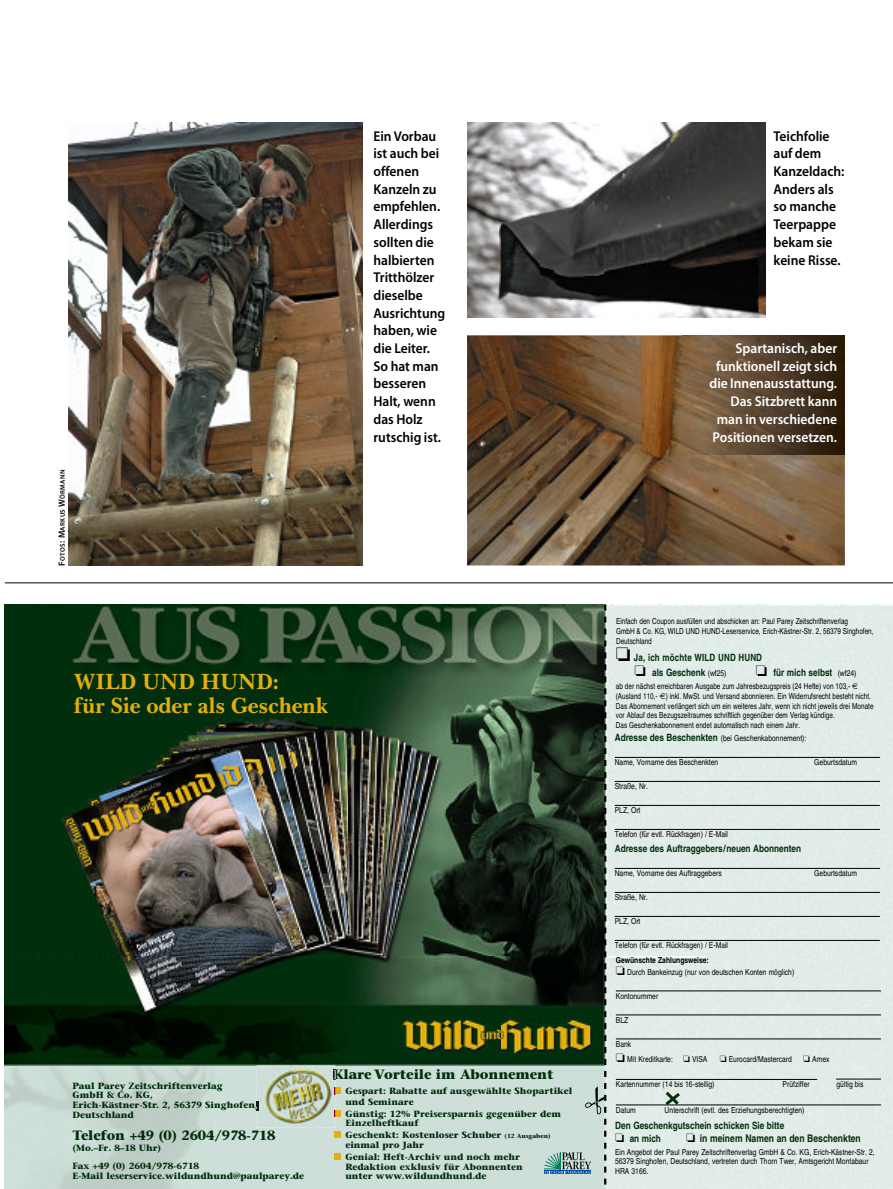
<style>
.page{position:relative;width:893px;height:1189px;background:#fff}
.page>*{position:absolute;margin:0;border:0;box-sizing:border-box;transform-origin:0 0}
.t1{font:700 22.5px/24px "Baskerville Greek";letter-spacing:-.01em;color:#e3ae0e}
.t2{font:600 14.25px/17.7px "Myriad Pro";color:#000;scale:.95 1}
.t3{font:600 14.25px/17.7px "Myriad Pro";color:#fff;text-align:right;scale:.95 1}
.t4{font:700 13.5px "Stone Serif";letter-spacing:-.01em;color:#012e0d}
.t5{font:700 condensed 10.5px "Helvetica";color:#012e0d}
.t6{font:700 condensed 10.05px/15px "Helvetica";color:#012e0d}
.t7{font:700 9px/9.8px "Stone Serif";color:#012e0d}
.t8{font:condensed 8.25px/9.8px "Helvetica";color:#000}
.t9{font:condensed 8.25px/9.8px "Helvetica";color:#000;scale:.95 1}
.t10{font:600 6.75px "Myriad Pro";letter-spacing:.055em;color:#000}
.s1{font-size:9px}
.s2{color:#000}
.s3{font-weight:400;font-size:8.25px;color:#000}
.s4{font-family:"Euro Sans";font-stretch:normal}
.s5{font-weight:700;font-size:10.05px;color:#012e0d}
.s6{font-weight:700}
.s7{font-size:6px}
</style>
<div class="page">
<hr style="left:5px;top:582px;width:888px;height:1px;background:#000">
<img style="left:5px;top:604px;width:888px;height:585px">
<img style="left:335px;top:1069px;width:36px;height:10px">
<img style="left:73px;top:1101px;width:184px;height:9px">
<svg style="left:335px;top:1088px;width:6px;height:6px"></svg>
<svg style="left:335px;top:1110px;width:6px;height:6px"></svg>
<div style="left:334px;top:1132px;width:7px;height:6px;background:#e3ae0e"></div>
<div style="left:334px;top:1153px;width:7px;height:7px;background:#e3ae0e"></div>
<svg style="left:543px;top:604px;width:63px;height:585px;background:#445444"></svg>
<hr style="left:615px;top:757px;width:265px;height:1px;background:#000">
<hr style="left:615px;top:781px;width:265px;height:1px;background:#000">
<hr style="left:615px;top:805px;width:265px;height:1px;background:#000">
<hr style="left:615px;top:829px;width:265px;height:1px;background:#000">
<hr style="left:615px;top:868px;width:265px;height:1px;background:#000">
<hr style="left:615px;top:892px;width:265px;height:1px;background:#000">
<hr style="left:615px;top:916px;width:265px;height:1px;background:#000">
<hr style="left:615px;top:940px;width:265px;height:1px;background:#000">
<hr style="left:616px;top:990px;width:265px;height:1px;background:#000">
<hr style="left:616px;top:1014px;width:265px;height:1px;background:#000">
<hr style="left:616px;top:1038px;width:265px;height:1px;background:#000">
<hr style="left:616px;top:1079px;width:201px;height:1px;background:#000">
<hr style="left:616px;top:1104px;width:265px;height:1px;background:#000">
<svg style="left:662px;top:1088px;width:21px;height:20px"></svg>
<hr style="left:836px;top:1079px;width:45px;height:1px;background:#000">
<img style="left:257px;top:1065px;width:78px;height:62px">
<svg style="left:333px;top:1069px;width:2px;height:10px"></svg>
<img style="left:69px;top:123px;width:294px;height:442px">
<img style="left:467px;top:335px;width:378px;height:230px">
<img style="left:467px;top:123px;width:298px;height:195px">
<img style="left:682px;top:335px;width:163px;height:119px">
<p class="t10" style="left:59px;top:565px;width:97px;rotate:-90deg"><span class="s1">F</span>OTOS<span class="s1">: M</span>ARKUS <span class="s1">W</span>ÖRMANN</p>
<h1 class="t1" style="left:74px;top:669px;width:255px">WILD UND HUND:<br>für Sie oder als Geschenk</h1>
<h2 class="t2" style="left:373px;top:127px;width:77px">Ein Vorbau ist auch bei offenen<br>Kanzeln zu empfehlen.<br>Allerdings sollten die halbierten<br>Tritthölzer dieselbe<br>Ausrichtung haben, wie die Leiter.<br>So hat man besseren<br>Halt, wenn das Holz rutschig ist.</h2>
<h2 class="t2" style="left:773px;top:127px;width:76px">Teichfolie auf dem<br>Kanzeldach:<br>Anders als so manche<br>Teerpappe bekam sie keine Risse.</h2>
<h2 class="t3" style="left:709px;top:340px;width:136px">Spartanisch, aber funktionell zeigt sich die Innenausstattung.<br>Das Sitzbrett kann man in verschiedene<br>Positionen versetzen.</h2>
<p class="t9" style="left:616px;top:617px;width:273px">Einfach den Coupon ausfüllen und abschicken an: Paul Parey Zeitschriftenverlag<br>GmbH &amp; Co. KG, WILD UND HUND-Leserservice, Erich-Kästner-Str. 2, 56379 Singhofen,<br>Deutschland</p>
<p class="t6" style="left:634px;top:651px;width:129px;text-indent:-19px"><span class="s2">❏</span> Ja, ich möchte WILD UND HUND <span class="s2">❏</span> als Geschenk <span class="s3">(wf25)</span></p>
<p class="t6" style="left:756px;top:666px;width:102px"><span class="s2">❏</span> für mich selbst <span class="s3">(wf24)</span></p>
<p class="t9" style="left:616px;top:682px;width:273px">ab der nächst erreichbaren Ausgabe zum Jahresbezugspreis (24 Hefte) von 103,- <span class="s4">€ </span>(Ausland 110,- <span class="s4">€</span>) inkl. MwSt. und Versand abonnieren. Ein Widerrufsrecht besteht nicht.<br>Das Abonnement verlängert sich um ein weiteres Jahr, wenn ich nicht jeweils drei Monate vor Ablauf des Bezugszeitraumes schriftlich gegenüber dem Verlag kündige.<br>Das Geschenkabonnement endet automatisch nach einem Jahr.</p>
<p class="t8" style="left:615px;top:734px;width:193px"><span class="s5">Adresse des Beschenkten</span> (bei Geschenkabonnement):</p>
<p class="t8" style="left:615px;top:758px;width:105px">Name, Vorname des Beschenkten</p>
<p class="t8" style="left:814px;top:758px;width:44px">Geburtsdatum</p>
<p class="t8" style="left:615px;top:782px;width:35px">Straße, Nr.</p>
<p class="t8" style="left:615px;top:806px;width:27px">PLZ, Ort</p>
<p class="t8" style="left:615px;top:830px;width:115px">Telefon (für evtl. Rückfragen) / E-Mail</p>
<p class="t6" style="left:615px;top:842px;width:188px">Adresse des Auftraggebers/neuen Abonnenten</p>
<p class="t8" style="left:615px;top:869px;width:108px">Name, Vorname des Auftraggebers</p>
<p class="t8" style="left:814px;top:869px;width:44px">Geburtsdatum</p>
<p class="t8" style="left:615px;top:893px;width:35px">Straße, Nr.</p>
<p class="t8" style="left:615px;top:917px;width:27px">PLZ, Ort</p>
<p class="t8" style="left:615px;top:941px;width:115px">Telefon (für evtl. Rückfragen) / E-Mail</p>
<p class="t8" style="left:616px;top:954px;width:180px;line-height:12px"><span class="s6">Gewünschte Zahlungsweise:<br></span>❏ Durch Bankeinzug (nur von deutschen Konten möglich)</p>
<p class="t8" style="left:616px;top:991px;width:44px">Kontonummer</p>
<p class="t8" style="left:616px;top:1015px;width:14px">BLZ</p>
<p class="t8" style="left:616px;top:1037px;width:93px;line-height:15px">Bank<br>❏ Mit Kreditkarte: ❏ VISA</p>
<p class="t8" style="left:720px;top:1054px;width:74px">❏ Eurocard/Mastercard</p>
<p class="t8" style="left:803px;top:1054px;width:28px">❏ Amex</p>
<p class="t7" style="left:72px;top:1081px;width:187px">Paul Parey Zeitschriftenverlag<br>GmbH &amp; Co. KG,<br>Erich-Kästner-Str. 2, 56379 Singhofen,<br>Deutschland</p>
<h3 class="t4" style="left:72px;top:1129px;width:205px">Telefon +49 (0) 2604/978-718</h3>
<p class="t7" style="left:72px;top:1140px;width:128px;line-height:18px">(Mo.–Fr. 8– 18 Uhr)<br>Fax +49 (0) 2604/978-6718</p>
<p class="t7" style="left:72px;top:1172px;width:233px">E-Mail leserservice.wildundhund@paulparey.de</p>
<h3 class="t4" style="left:333px;top:1069px;width:222px">Klare Vorteile im Abonnement</h3>
<p class="t7" style="left:345px;top:1087px;width:229px;line-height:10.5px">Gespart: Rabatte auf ausgewählte Shopartikel und Seminare</p>
<p class="t7" style="left:345px;top:1109px;width:217px">Günstig: 12% Preisersparnis gegenüber dem<br>Einzelheftkauf</p>
<p class="t7" style="left:345px;top:1131px;width:207px">Geschenkt: Kostenloser Schuber <span class="s7">(12 Ausgaben) </span>einmal pro Jahr</p>
<p class="t7" style="left:345px;top:1153px;width:179px">Genial: Heft-Archiv und noch mehr<br>Redaktion exklusiv für Abonnenten unter www.wildundhund.de</p>
<p class="t8" style="left:615px;top:1147px;width:261px">Ein Angebot der Paul Parey Zeitschriftenverlag GmbH &amp; Co. KG, Erich-Kästner-Str. 2,<br>56379 Singhofen, Deutschland, vertreten durch Thorn Twer, Amtsgericht Montabaur<br>HRA 3166.</p>
<p class="t8" style="left:616px;top:1080px;width:100px">Kartennummer (14 bis 16-stellig)</p>
<p class="t8" style="left:782px;top:1080px;width:29px">Prüfziffer</p>
<p class="t8" style="left:836px;top:1080px;width:28px">gültig bis</p>
<p class="t8" style="left:616px;top:1105px;width:21px">Datum</p>
<p class="t8" style="left:664px;top:1105px;width:141px">Unterschrift (evtl. des Erziehungsberechtigten)</p>
<p class="t6" style="left:615px;top:1119px;width:170px;line-height:13.5px">Den Geschenkgutschein schicken Sie bitte <span class="s2">❏</span> an mich</p>
<p class="t5" style="left:686px;top:1134px;width:176px"><span class="s2">❏</span> in meinem Namen an den Beschenkten</p>
</div>
